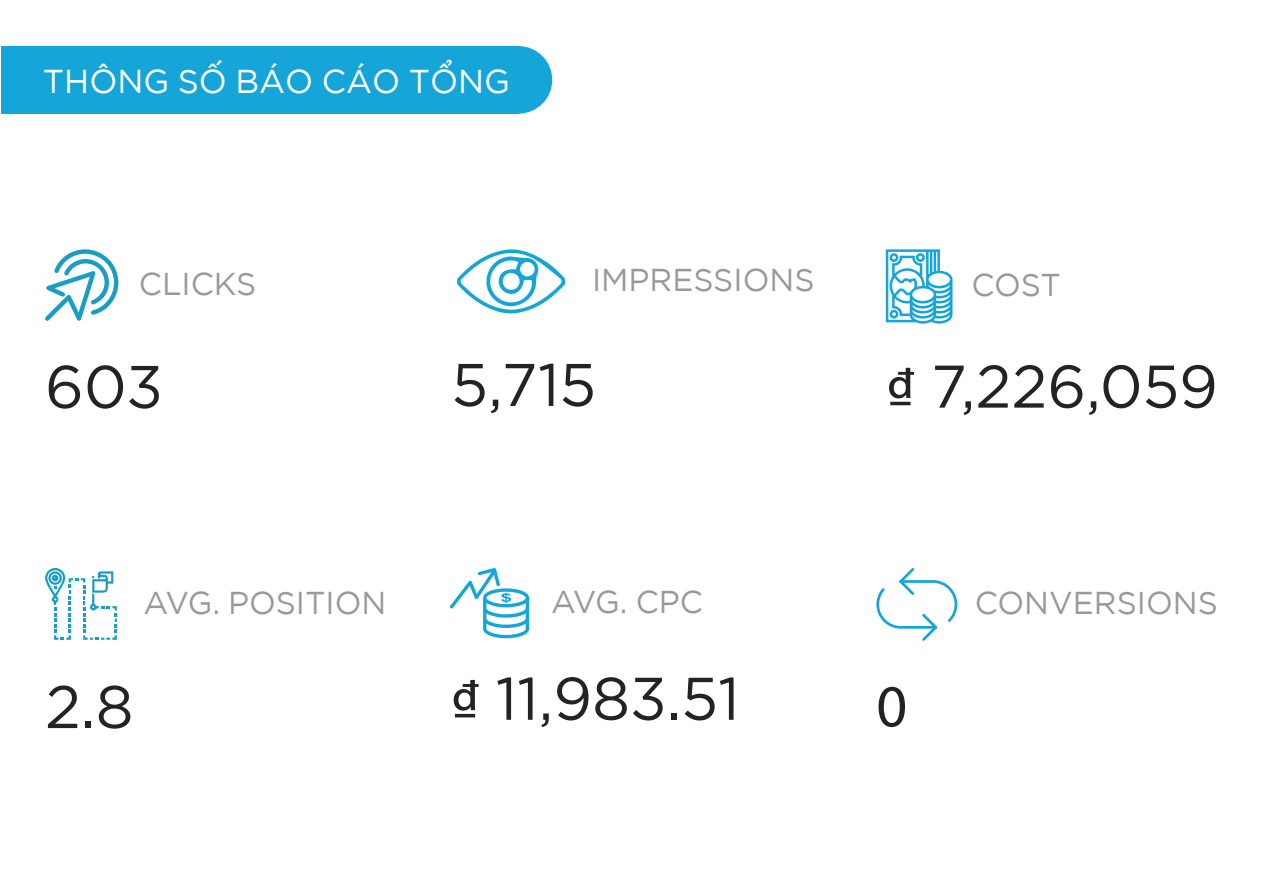
<style>
.page{position:relative;width:1263px;height:893px;background:#fff}
.page>*{position:absolute;margin:0;border:0;box-sizing:border-box;transform-origin:0 0}
.t1{font:60px "VNF Gotham";color:#222323}
.t2{font:33px "VNF Gotham";color:#fff}
.t3{font:31.5px "VNF Gotham";color:#999}
.s1{font-family:"Myriad Pro"}
</style>
<div class="page">
<div style="left:1px;top:46px;width:517px;height:68px;background:#15a5d9"></div>
<div style="left:485px;top:46px;width:67px;height:68px;background:#15a5d9;border-radius:50%"></div>
<svg style="left:45px;top:249px;width:73px;height:72px"></svg>
<svg style="left:886px;top:249px;width:66px;height:75px"></svg>
<svg style="left:457px;top:249px;width:108px;height:65px"></svg>
<svg style="left:45px;top:568px;width:72px;height:72px"></svg>
<svg style="left:454px;top:680px;width:25px;height:37px"></svg>
<svg style="left:497px;top:677px;width:14px;height:43px"></svg>
<svg style="left:519px;top:677px;width:13px;height:43px"></svg>
<svg style="left:541px;top:713px;width:8px;height:14px"></svg>
<svg style="left:557px;top:677px;width:31px;height:43px"></svg>
<svg style="left:595px;top:677px;width:32px;height:43px"></svg>
<svg style="left:633px;top:678px;width:30px;height:42px"></svg>
<div style="left:671px;top:713px;width:6px;height:7px;background:#222323"></div>
<svg style="left:685px;top:677px;width:48px;height:43px"></svg>
<svg style="left:450px;top:568px;width:79px;height:70px"></svg>
<svg style="left:878px;top:687px;width:27px;height:40px"></svg>
<svg style="left:876px;top:568px;width:81px;height:73px"></svg>
<p class="t2" style="left:43px;top:57px;width:469px">THÔNG SỐ BÁO CÁO TỔNG</p>
<p class="t3" style="left:139px;top:261px;width:119px">CLICKS</p>
<p class="t3" style="left:592px;top:257px;width:224px">IMPRESSIONS</p>
<p class="t3" style="left:971px;top:262px;width:91px">COST</p>
<h1 class="t1" style="left:45px;top:343px;width:119px">603</h1>
<h1 class="t1" style="left:451px;top:341px;width:146px">5,715</h1>
<h1 class="t1" style="left:885px;top:342px;width:334px"><span class="s1">₫</span> 7,226,059</h1>
<p class="t3" style="left:144px;top:579px;width:244px">AVG. POSITION</p>
<p class="t3" style="left:551px;top:579px;width:154px">AVG. CPC</p>
<p class="t3" style="left:975px;top:580px;width:244px">CONVERSIONS</p>
<h1 class="t1" style="left:45px;top:663px;width:90px">2.8</h1>
</div>
